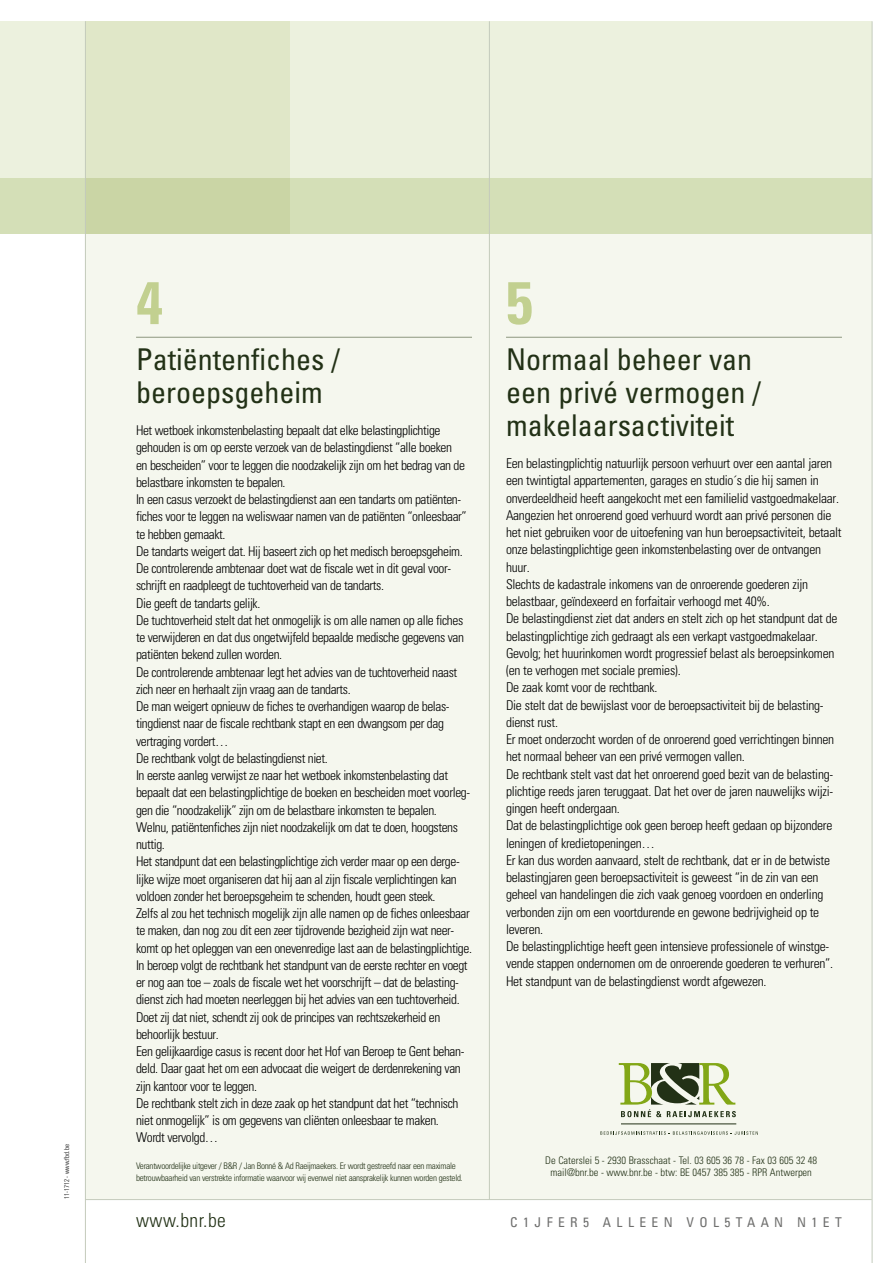
<style>
.page{position:relative;width:893px;height:1263px;background:#fff}
.page>*{position:absolute;margin:0;border:0;box-sizing:border-box;transform-origin:0 0}
.t1{font:700 condensed 60px "Univers";color:#c2d090}
.t2{font:condensed 30px/33px "Univers";color:#223116}
.t3{font:300 condensed 19.5px "Univers";letter-spacing:.025em;color:#223116}
.t4{font:300 condensed 13.5px/17.2px "Univers";letter-spacing:-.03em;color:#000}
.t5{font:condensed 13.5px "Univers";letter-spacing:.4em;color:#6f6f6e}
.t6{font:300 condensed 10.5px/12px "Univers";color:#223116;text-align:center}
.t7{font:300 condensed 9px/12px "Univers";letter-spacing:-.03em;color:#223116}
.t8{font:300 condensed 6.75px "Univers";color:#000}
</style>
<div class="page">
<div style="left:85px;top:234px;width:787px;height:965px;background:#f5f7ee"></div>
<div style="left:0;top:21px;width:872px;height:213px;background:#ecf1de"></div>
<div style="left:85px;top:21px;width:204px;height:213px;background:#e0e7c8"></div>
<div style="left:0;top:179px;width:872px;height:55px;background:linear-gradient(to right,#ced9ac,#d6e1ba)"></div>
<hr style="left:872px;top:21px;width:1px;height:1242px;background:#c4cbbc">
<hr style="left:489px;top:21px;width:1px;height:1179px;background:#c4cbbc">
<hr style="left:85px;top:1199px;width:787px;height:1px;background:#c4cbbc">
<hr style="left:136px;top:337px;width:336px;height:1px;background:#8d9880">
<hr style="left:506px;top:337px;width:336px;height:1px;background:#8d9880">
<hr style="left:85px;top:21px;width:1px;height:1242px;background:#c4cbbc">
<hr style="left:621px;top:1124px;width:115px;height:1px;background:#223116">
<svg style="left:600px;top:1131px;width:158px;height:4px"></svg>
<svg style="left:619px;top:1063px;width:117px;height:54px"></svg>
<p class="t8" style="left:63px;top:1199px;width:57px;rotate:-90deg">11-1712 - www.fbd.be</p>
<h1 class="t1" style="left:136px;top:266px;width:28px">4</h1>
<h2 class="t2" style="left:136px;top:342px;width:206px">Patiëntenfiches / beroepsgeheim</h2>
<p class="t4" style="left:136px;top:422px;width:337px">Het wetboek inkomstenbelasting bepaalt dat elke belastingplichtige gehouden is om op eerste verzoek van de belastingdienst “alle boeken<br>en bescheiden” voor te leggen die noodzakelijk zijn om het bedrag van de belastbare inkomsten te bepalen.<br>In een casus verzoekt de belastingdienst aan een tandarts om patiënten&shy;fiches voor te leggen na weliswaar namen van de patiënten “onleesbaar” te hebben gemaakt.<br>De tandarts weigert dat. Hij baseert zich op het medisch beroepsgeheim.<br>De controlerende ambtenaar doet wat de fiscale wet in dit geval voor&shy;schrijft en raadpleegt de tuchtoverheid van de tandarts.<br>Die geeft de tandarts gelijk.<br>De tuchtoverheid stelt dat het onmogelijk is om alle namen op alle fiches te verwijderen en dat dus ongetwijfeld bepaalde medische gegevens van patiënten bekend zullen worden.<br>De controlerende ambtenaar legt het advies van de tuchtoverheid naast zich neer en herhaalt zijn vraag aan de tandarts.<br>De man weigert opnieuw de fiches te overhandigen waarop de belas&shy;tingdienst naar de fiscale rechtbank stapt en een dwangsom per dag vertraging vordert…<br>De rechtbank volgt de belastingdienst niet.<br>In eerste aanleg verwijst ze naar het wetboek inkomstenbelasting dat bepaalt dat een belastingplichtige de boeken en bescheiden moet voorleg&shy;gen die “noodzakelijk” zijn om de belastbare inkomsten te bepalen.<br>Welnu, patiëntenfiches zijn niet noodzakelijk om dat te doen, hoogstens nuttig.<br>Het standpunt dat een belastingplichtige zich verder maar op een derge&shy;lijke wijze moet organiseren dat hij aan al zijn fiscale verplichtingen kan voldoen zonder het beroepsgeheim te schenden, houdt geen steek.<br>Zelfs al zou het technisch mogelijk zijn alle namen op de fiches onleesbaar te maken, dan nog zou dit een zeer tijdrovende bezigheid zijn wat neer&shy;komt op het opleggen van een onevenredige last aan de belastingplichtige.<br>In beroep volgt de rechtbank het standpunt van de eerste rechter en voegt er nog aan toe – zoals de fiscale wet het voorschrijft – dat de belasting&shy;dienst zich had moeten neerleggen bij het advies van een tuchtoverheid.<br>Doet zij dat niet, schendt zij ook de principes van rechtszekerheid en behoorlijk bestuur.<br>Een gelijkaardige casus is recent door het Hof van Beroep te Gent behan&shy;deld. Daar gaat het om een advocaat die weigert de derdenrekening van zijn kantoor voor te leggen.<br>De rechtbank stelt zich in deze zaak op het standpunt dat het “technisch niet onmogelijk” is om gegevens van cliënten onleesbaar te maken.<br>Wordt vervolgd…</p>
<h1 class="t1" style="left:506px;top:266px;width:28px">5</h1>
<h2 class="t2" style="left:506px;top:342px;width:257px">Normaal beheer van een privé vermogen / makelaarsactiviteit</h2>
<p class="t4" style="left:506px;top:455px;width:337px">Een belastingplichtig natuurlijk persoon verhuurt over een aantal jaren een twintigtal appartementen, garages en studio´s die hij samen in onverdeeldheid heeft aangekocht met een familielid vastgoedmakelaar.<br>Aangezien het onroerend goed verhuurd wordt aan privé personen die het niet gebruiken voor de uitoefening van hun beroepsactiviteit, betaalt onze belastingplichtige geen inkomstenbelasting over de ontvangen huur.<br>Slechts de kadastrale inkomens van de onroerende goederen zijn belastbaar, geïndexeerd en forfaitair verhoogd met 40%.<br>De belastingdienst ziet dat anders en stelt zich op het standpunt dat de belastingplichtige zich gedraagt als een verkapt vastgoedmakelaar.<br>Gevolg; het huurinkomen wordt progressief belast als beroepsinkomen (en te verhogen met sociale premies).<br>De zaak komt voor de rechtbank.<br>Die stelt dat de bewijslast voor de beroepsactiviteit bij de belasting&shy;dienst rust.<br>Er moet onderzocht worden of de onroerend goed verrichtingen binnen het normaal beheer van een privé vermogen vallen.<br>De rechtbank stelt vast dat het onroerend goed bezit van de belasting&shy;plichtige reeds jaren teruggaat. Dat het over de jaren nauwelijks wijzi&shy;gingen heeft ondergaan.<br>Dat de belastingplichtige ook geen beroep heeft gedaan op bijzondere leningen of kredietopeningen…<br>Er kan dus worden aanvaard, stelt de rechtbank, dat er in de betwiste belastingjaren geen beroepsactiviteit is geweest “in de zin van een geheel van handelingen die zich vaak genoeg voordoen en onderling verbonden zijn om een voortdurende en gewone bedrijvigheid op te leveren.<br>De belastingplichtige heeft geen intensieve professionele of winstge&shy;vende stappen ondernomen om de onroerende goederen te verhuren”.<br>Het standpunt van de belastingdienst wordt afgewezen.</p>
<p class="t6" style="left:545px;top:1154px;width:273px">De Caterslei 5 - 2930 Brasschaat - Tel. 03 605 36 78 - Fax 03 605 32 48 mail@bnr.be - www.bnr.be - btw: BE 0457 385 385 - RPR Antwerpen</p>
<p class="t7" style="left:136px;top:1159px;width:328px">Verantwoordelijke uitgever / B&amp;R / Jan Bonné &amp; Ad Raeijmaekers. Er wordt gestreefd naar een maximale betrouwbaarheid van verstrekte informatie waarvoor wij evenwel niet aansprakelijk kunnen worden gesteld.</p>
<h3 class="t3" style="left:136px;top:1209px;width:91px">www.bnr.be</h3>
<p class="t5" style="left:510px;top:1214px;width:333px">C1jfEr5 allee n vol5taan n1e t</p>
</div>
